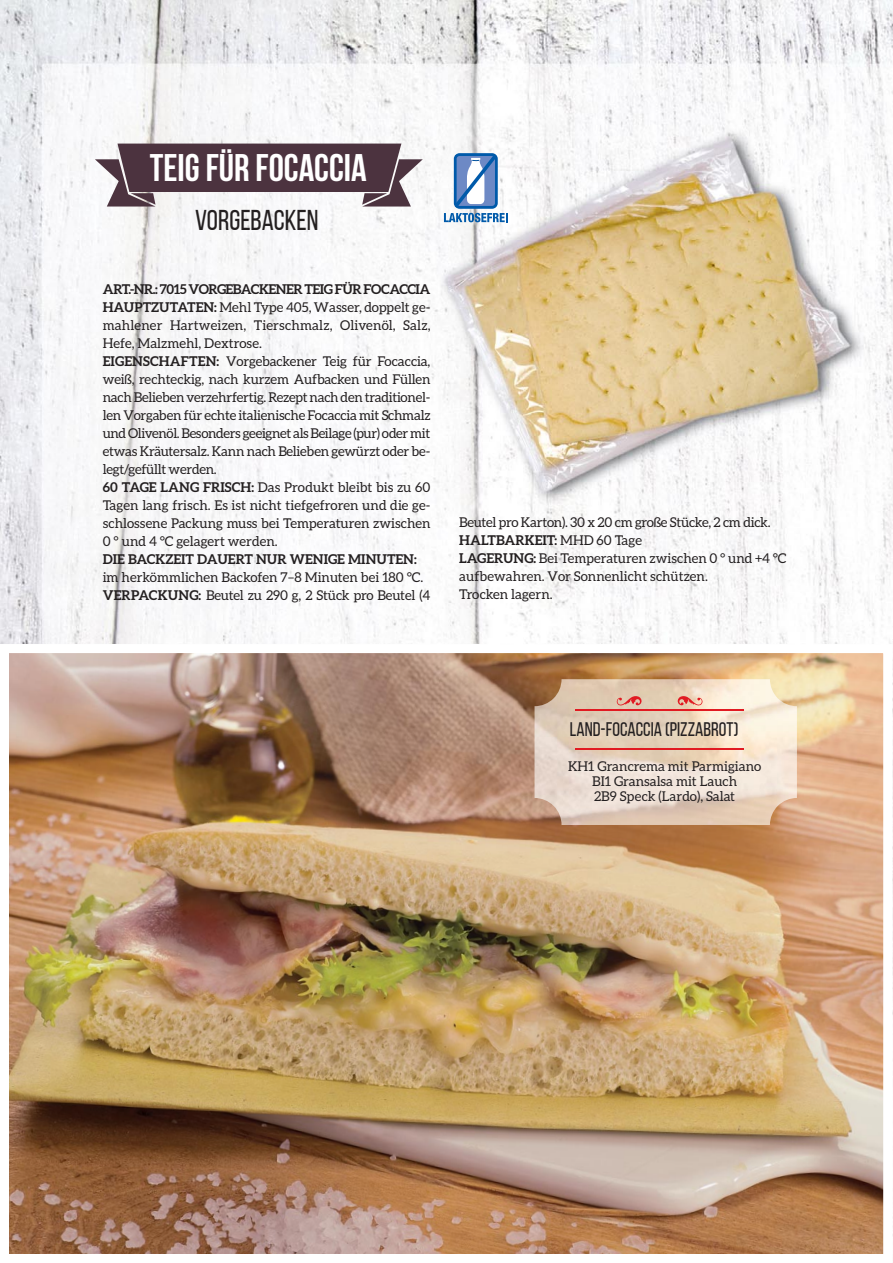
<style>
.page{position:relative;width:893px;height:1263px;background:#fff}
.page>*{position:absolute;margin:0;border:0;box-sizing:border-box;transform-origin:0 0}
.t1{font:700 38.4px "Bebas Neue";color:#fff}
.t2{font:28.65px "Bebas Neue";color:#231f20}
.t3{font:19.65px "Bebas Neue";color:#231f20}
.t4{font:13.5px/18px "Aleo";color:#231f20}
.t5{font:700 13.5px "Aleo";color:#231f20}
.s1{font-weight:700}
</style>
<div class="page">
<img style="left:0;top:0;width:893px;height:1015px">
<img style="left:10px;top:654px;width:872px;height:599px">
<div style="left:0;top:644px;width:892px;height:619px;border:9px solid #fff"></div>
<img style="left:534px;top:679px;width:263px;height:146px">
<svg style="left:95px;top:144px;width:328px;height:63px"></svg>
<hr style="left:575px;top:709px;width:169px;height:2px;background:#e11a22">
<hr style="left:575px;top:748px;width:169px;height:1px;background:#e11a22">
<svg style="left:617px;top:696px;width:86px;height:10px"></svg>
<svg style="left:444px;top:153px;width:64px;height:69px"></svg>
<h1 class="t1" style="left:150px;top:147px;width:218px">TEIG FÜR FOCACCIA</h1>
<h2 class="t2" style="left:195px;top:204px;width:125px">VORGEBACKEN</h2>
<p class="t4" style="left:103px;top:281px;width:329px"><span class="s1">ART.-NR.: 7015 VORGEBACKENER TEIG FÜR FOCACCIA HAUPTZUTATEN:</span> Mehl Type 405, Wasser, doppelt ge&shy;mahlener Hartweizen, Tierschmalz, Olivenöl, Salz, Hefe, Malzmehl, Dextrose.<br><span class="s1">EIGENSCHAFTEN:</span> Vorgebackener Teig für Focaccia, weiß, rechteckig, nach kurzem Aufbacken und Füllen nach Belieben verzehrfertig. Rezept nach den traditionel&shy;len Vorgaben für echte italienische Focaccia mit Schmalz und Olivenöl. Besonders geeignet als Beilage (pur) oder mit etwas Kräutersalz. Kann nach Belieben gewürzt oder be&shy;legt/gefüllt werden.<br><span class="s1">60 TAGE LANG FRISCH:</span> Das Produkt bleibt bis zu 60<br>Tagen lang frisch. Es ist nicht tiefgefroren und die ge&shy;schlossene Packung muss bei Temperaturen zwischen 0 ° und 4 °C gelagert werden.</p>
<p class="t5" style="left:103px;top:554px;width:315px">DIE BACKZEIT DAUERT NUR WENIGE MINUTEN:</p>
<p class="t4" style="left:103px;top:569px;width:329px">im herkömmlichen Backofen 7–8 Minuten bei 180 °C.<br><span class="s1">VERPACKUNG:</span> Beutel zu 290 g, 2 Stück pro Beutel (4</p>
<p class="t4" style="left:459px;top:514px;width:329px">Beutel pro Karton). 30 x 20 cm große Stücke, 2 cm dick.<br><span class="s1">HALTBARKEIT:</span> MHD 60 Tage<br><span class="s1">LAGERUNG:</span> Bei Temperaturen zwischen 0 ° und +4 °C aufbewahren. Vor Sonnenlicht schützen.<br>Trocken lagern.</p>
<h3 class="t3" style="left:570px;top:718px;width:170px">LAND-FOCACCIA (PIZZABROT)</h3>
<p class="t4" style="left:568px;top:759px;width:195px;line-height:15px;text-align:center">KH1 Grancrema mit Parmigiano<br>BI1 Gransalsa mit Lauch<br>2B9 Speck (Lardo), Salat</p>
</div>
